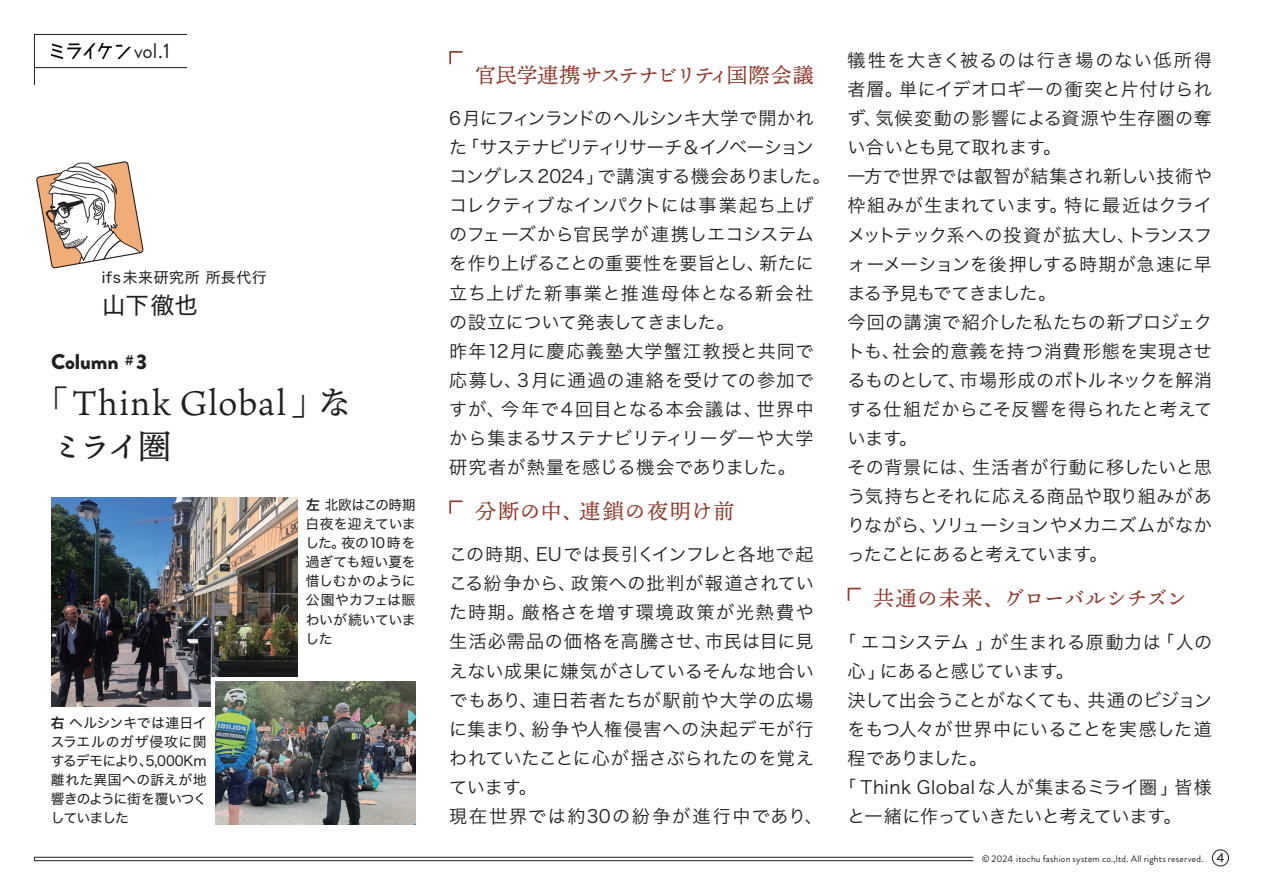
<style>
.page{position:relative;width:1263px;height:893px;background:#fff}
.page>*{position:absolute;margin:0;border:0;box-sizing:border-box;transform-origin:0 0}
.t1{font:34.05px/44.7px "Ten Mincho";letter-spacing:.025em;color:#231f20}
.t2{font:23.4px "Hiragino Sans W4";color:#231f20}
.t3{font:21.3px "Ten Mincho";letter-spacing:-.01em;color:#903b2c}
.t4{font:21.3px "Ten Mincho";letter-spacing:-.04em;color:#903b2c}
.t5{font:900 21.3px "Brandon Grotesque";letter-spacing:-.005em;color:#231f20}
.t6{font:21.3px "Ten Mincho";letter-spacing:.045em;color:#903b2c}
.t7{font:21.3px "Brandon Grotesque";color:#231f20}
.t8{font:18px/29.1px "Hiragino Sans W3";letter-spacing:.02em;color:#231f20}
.t9{font:18px/29.1px "Hiragino Sans W3";letter-spacing:.05em;color:#231f20;text-align:right}
.t10{font:18px/29.1px "Hiragino Sans W3";letter-spacing:-.005em;color:#231f20;text-align:center}
.t11{font:18px/29.1px "Hiragino Sans W3";letter-spacing:-.05em;color:#231f20;text-align:right}
.t12{font:18px "Hiragino Sans W3";letter-spacing:.065em;color:#231f20}
.t13{font:18px/29.1px "Hiragino Sans W3";letter-spacing:.045em;color:#231f20}
.t14{font:18px/29.1px "Hiragino Sans W3";letter-spacing:-.01em;color:#231f20}
.t15{font:18px/29.1px "Hiragino Sans W3";letter-spacing:.055em;color:#231f20}
.t16{font:18px/29.1px "Hiragino Sans W3";letter-spacing:-.015em;color:#231f20}
.t17{font:18px "Hiragino Sans W3";letter-spacing:.04em;color:#231f20}
.t18{font:18px/29.1px "Hiragino Sans W3";letter-spacing:.085em;color:#231f20}
.t19{font:18px "Hiragino Sans W3";letter-spacing:-.025em;color:#231f20}
.t20{font:18px "Hiragino Sans W3";letter-spacing:-.02em;color:#231f20}
.t21{font:18px "Hiragino Sans W3";letter-spacing:-.03em;color:#231f20}
.t22{font:18px "Hiragino Sans W3";color:#231f20}
.t23{font:18px "Hiragino Sans W3";letter-spacing:-.07em;color:#231f20}
.t24{font:18px "Hiragino Sans W3";letter-spacing:-.035em;color:#231f20}
.t25{font:14.85px "Hiragino Sans W4";letter-spacing:.04em;color:#231f20}
.t26{font:13.8px/19.2px "Hiragino Sans W4";letter-spacing:-.015em;color:#231f20}
.t27{font:500 12.75px "Brandon Grotesque";color:#231f20}
.t28{font:9.6px "Brandon Grotesque";letter-spacing:.02em;color:#231f20}
.s1{font-family:"Mrs Eaves OT";font-weight:700}
.s2{font-family:"Hiragino Sans W6"}
</style>
<div class="page">
<img style="left:51px;top:497px;width:246px;height:210px">
<svg style="left:34px;top:856px;width:940px;height:5px"></svg>
<div style="left:1212px;top:849px;width:17px;height:17px;border:1px solid #231f20;border-radius:50%"></div>
<svg style="left:449px;top:51px;width:14px;height:14px"></svg>
<svg style="left:847px;top:587px;width:14px;height:14px"></svg>
<svg style="left:449px;top:500px;width:14px;height:14px"></svg>
<svg style="left:34px;top:34px;width:153px;height:51px"></svg>
<hr style="left:34px;top:67px;width:153px;height:1px;background:#231f20">
<img style="left:51px;top:44px;width:79px;height:14px">
<svg style="left:36px;top:161px;width:108px;height:108px"></svg>
<div style="left:211px;top:677px;width:204px;height:147px;background:#fff"></div>
<img style="left:215px;top:681px;width:200px;height:144px">
<p class="t7" style="left:134px;top:36px;width:37px">vol 1.</p>
<p class="t25" style="left:102px;top:264px;width:166px">ifs未来研究所所長代行</p>
<p class="t2" style="left:102px;top:284px;width:98px">山下徹也</p>
<p class="t5" style="left:51px;top:346px;width:97px">Column <span class="s1">#</span>3</p>
<h1 class="t1" style="left:51px;top:381px;width:276px;text-indent:-17px">「Think Global」ミライ圏</h1>
<h1 class="t1" style="left:318px;top:381px;width:36px">な</h1>
<p class="t26" style="left:51px;top:712px;width:157px;text-align:justify"><span class="s2">右</span>ヘルシンキでは連日イスラエルのガザ侵攻に関するデモにより 5,000Km</p>
<p class="t26" style="left:51px;top:750px;width:158px;text-indent:88px">、<br>離れた異国への訴えが地響きのように街を覆いつくしていました</p>
<p class="t26" style="left:306px;top:494px;width:112px;text-align:right"><span class="s2">左</span>北欧はこの時期白夜を迎えていま夜の10時を</p>
<p class="t26" style="left:305px;top:532px;width:112px">した。<br>過ぎても短い夏を惜しむかのように公園やカフェは賑わいが続いていました</p>
<p class="t4" style="left:475px;top:63px;width:340px">官民学連携サステナビリティ国際会議</p>
<p class="t11" style="left:449px;top:102px;width:366px">6月にフィンランドのヘルシンキ大学で開かれ「サステナビリティリサーチ＆イノベーション</p>
<p class="t8" style="left:449px;top:132px;width:20px">た</p>
<p class="t16" style="left:449px;top:161px;width:157px">コングレス2024」</p>
<p class="t8" style="left:449px;top:190px;width:366px">コレクティブなインパクトには事業起ち上げ</p>
<p class="t8" style="left:449px;top:219px;width:366px">のフェーズから官民学が連携しエコシステム</p>
<p class="t8" style="left:759px;top:248px;width:56px">新たに</p>
<p class="t8" style="left:597px;top:161px;width:235px">で講演する機会ありました。</p>
<p class="t14" style="left:449px;top:248px;width:317px">を作り上げることの重要性を要旨とし、</p>
<p class="t12" style="left:449px;top:277px;width:366px">立ち上げた新事業と推進母体となる新会社</p>
<p class="t19" style="left:449px;top:306px;width:287px">の設立について発表してきました。</p>
<p class="t12" style="left:449px;top:335px;width:366px">昨年12月に慶応義塾大学蟹江教授と共同で</p>
<p class="t9" style="left:517px;top:364px;width:298px">3月に通過の連絡を受けての参加で</p>
<p class="t8" style="left:449px;top:364px;width:75px">応募し、</p>
<p class="t8" style="left:449px;top:393px;width:366px">すが、<br>から集まるサステナビリティリーダーや大学研究者が熱量を感じる機会でありました。</p>
<p class="t12" style="left:501px;top:393px;width:262px">今年で4回目となる本会議は、</p>
<p class="t8" style="left:757px;top:393px;width:59px">世界中</p>
<p class="t3" style="left:475px;top:499px;width:110px">分断の中、</p>
<p class="t6" style="left:579px;top:499px;width:157px">連鎖の夜明け前</p>
<p class="t8" style="left:449px;top:539px;width:94px">この時期、</p>
<p class="t10" style="left:536px;top:539px;width:279px">EUでは長引くインフレと各地で起</p>
<p class="t17" style="left:571px;top:567px;width:244px">政策への批判が報道されてい</p>
<p class="t18" style="left:522px;top:568px;width:293px;text-indent:-73px">こる紛争から、<br>厳格さを増す環境政策が光熱費や</p>
<p class="t8" style="left:449px;top:597px;width:77px">た時期。</p>
<p class="t15" style="left:449px;top:626px;width:264px">生活必需品の価格を高騰させ、</p>
<p class="t8" style="left:449px;top:655px;width:366px">えない成果に嫌気がさしているそんな地合い</p>
<p class="t13" style="left:533px;top:684px;width:282px">連日若者たちが駅前や大学の広場</p>
<p class="t8" style="left:705px;top:626px;width:110px">市民は目に見</p>
<p class="t15" style="left:531px;top:684px;width:284px;text-indent:-82px">でもあり、<br>紛争や人権侵害への決起デモが行</p>
<p class="t8" style="left:449px;top:713px;width:375px">に集まり、<br>われていたことに心が揺さぶられたのを覚えています。<br>現在世界では約30の紛争が進行中であり、</p>
<p class="t9" style="left:848px;top:45px;width:366px">犠牲を大きく被るのは行き場のない低所得単にイデオロギーの衝突と片付けられ</p>
<p class="t13" style="left:875px;top:74px;width:338px;text-indent:-28px">者層。<br>気候変動の影響による資源や生存圏の奪</p>
<p class="t8" style="left:847px;top:103px;width:36px">ず、</p>
<p class="t22" style="left:847px;top:132px;width:215px">い合いとも見て取れます。</p>
<p class="t8" style="left:847px;top:161px;width:366px">一方で世界では叡智が結集され新しい技術や</p>
<p class="t9" style="left:1064px;top:190px;width:150px">特に最近はクライ</p>
<p class="t8" style="left:847px;top:190px;width:222px">枠組みが生まれています。</p>
<p class="t8" style="left:847px;top:219px;width:289px">メットテック系への投資が拡大し、</p>
<p class="t8" style="left:847px;top:248px;width:366px">ォーメーションを後押しする時期が急速に早</p>
<p class="t11" style="left:847px;top:277px;width:210px">まる予見もでてきました。</p>
<p class="t8" style="left:847px;top:306px;width:366px">今回の講演で紹介した私たちの新プロジェク</p>
<p class="t13" style="left:892px;top:335px;width:321px">社会的意義を持つ消費形態を実現させ</p>
<p class="t8" style="left:1127px;top:219px;width:86px">トランスフ</p>
<p class="t8" style="left:847px;top:335px;width:54px">トも、</p>
<p class="t8" style="left:960px;top:364px;width:254px">市場形成のボトルネックを解消</p>
<p class="t8" style="left:847px;top:364px;width:120px">るものとして、</p>
<p class="t8" style="left:847px;top:393px;width:366px">する仕組だからこそ反響を得られたと考えて</p>
<p class="t8" style="left:847px;top:422px;width:71px">います。</p>
<p class="t8" style="left:972px;top:452px;width:241px">生活者が行動に移したいと思</p>
<p class="t8" style="left:847px;top:452px;width:131px">その背景には、</p>
<p class="t8" style="left:847px;top:481px;width:366px">う気持ちとそれに応える商品や取り組みがあ</p>
<p class="t20" style="left:930px;top:510px;width:283px">ソリューションやメカニズムがなか</p>
<p class="t16" style="left:847px;top:510px;width:262px">りながら、<br>ったことにあると考えています。</p>
<p class="t3" style="left:873px;top:586px;width:316px">共通の未来、グローバルシチズン</p>
<p class="t17" style="left:990px;top:626px;width:172px">が生まれる原動力は</p>
<p class="t14" style="left:880px;top:626px;width:195px;text-indent:-41px">「エコシステム」<br>にあると感じています。</p>
<p class="t8" style="left:847px;top:655px;width:40px">心」</p>
<p class="t8" style="left:1156px;top:626px;width:57px">「人の</p>
<p class="t24" style="left:1087px;top:684px;width:126px">共通のビジョン</p>
<p class="t21" style="left:847px;top:684px;width:246px">決して出会うことがなくても、</p>
<p class="t8" style="left:847px;top:713px;width:366px">をもつ人々が世界中にいることを実感した道</p>
<p class="t23" style="left:847px;top:742px;width:141px">程でありました。</p>
<p class="t8" style="left:1174px;top:771px;width:39px">皆様</p>
<p class="t10" style="left:838px;top:771px;width:345px">「 Think Globalな人が集まるミライ圏」と一緒に作っていきたいと考えています。</p>
<p class="t28" style="left:982px;top:852px;width:223px">© 2024 itochu fashion system co.,ltd. All rights reserved.</p>
<p class="t27" style="left:1217px;top:849px;width:9px">4</p>
</div>
